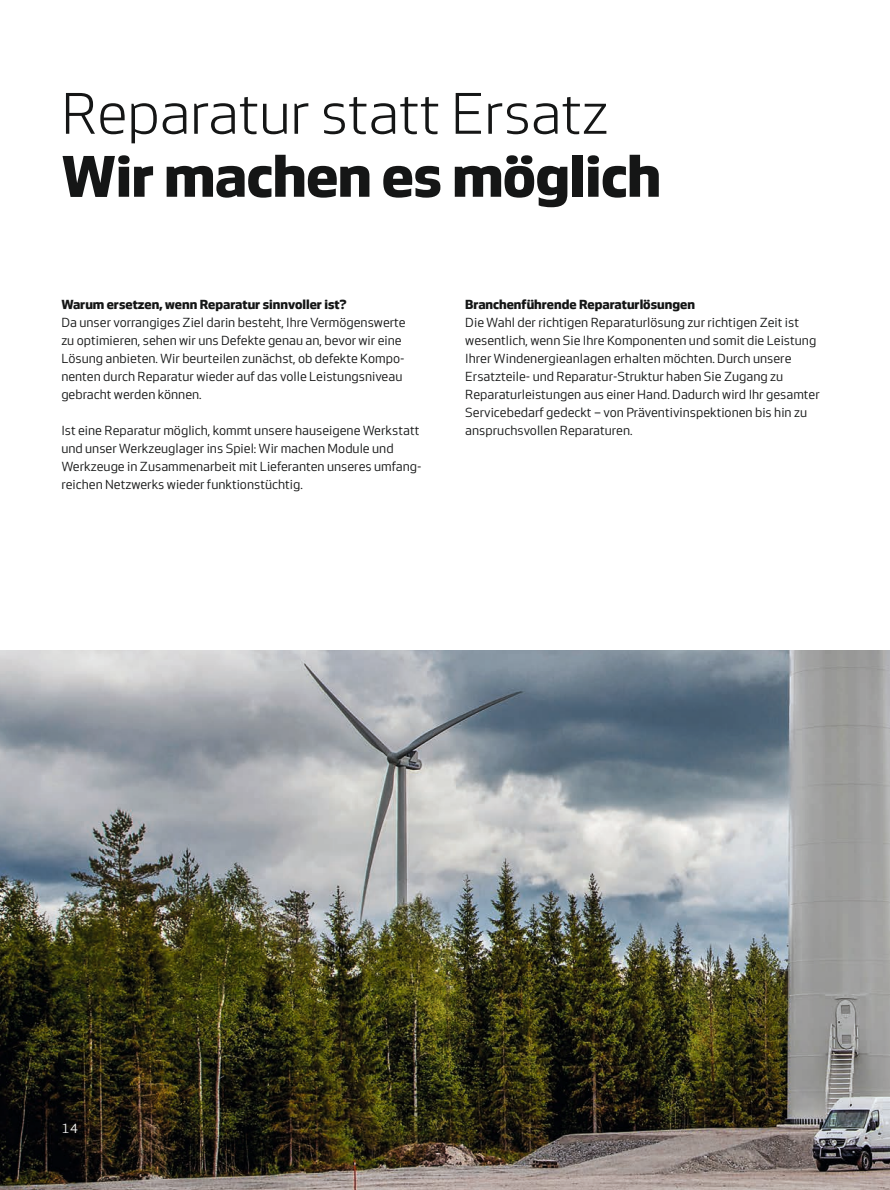
<style>
.page{position:relative;width:890px;height:1190px;background:#fff}
.page>*{position:absolute;margin:0;border:0;box-sizing:border-box;transform-origin:0 0}
.t1{font:60px "Vestas Sans Standard";letter-spacing:-.005em;color:#151616}
.t2{font:700 60px "Vestas Sans";letter-spacing:-.005em;color:#151616}
.t3{font:13.5px/18px "Vestas Sans";color:#151616}
.t4{font:700 13.5px "Vestas Sans";color:#151616}
.t5{font:13.5px "Vestas Sans";color:#fff}
</style>
<div class="page">
<img style="left:0;top:651px;width:890px;height:539px">
<h1 class="t1" style="left:61px;top:82px;width:549px">Reparatur statt Ersatz</h1>
<h1 class="t2" style="left:61px;top:144px;width:601px">Wir machen es möglich</h1>
<p class="t4" style="left:61px;top:297px;width:287px">Warum ersetzen, wenn Reparatur sinnvoller ist?</p>
<p class="t3" style="left:61px;top:313px;width:346px">Da unser vorrangiges Ziel darin besteht, Ihre Vermögenswerte zu optimieren, sehen wir uns Defekte genau an, bevor wir eine Lösung anbieten. Wir beurteilen zunächst, ob defekte Kompo&shy;nenten durch Reparatur wieder auf das volle Leistungsniveau gebracht werden können.</p>
<p class="t3" style="left:61px;top:421px;width:362px">Ist eine Reparatur möglich, kommt unsere hauseigene Werkstatt und unser Werkzeuglager ins Spiel: Wir machen Module und Werkzeuge in Zusammenarbeit mit Lieferanten unseres umfang&shy;reichen Netzwerks wieder funktionstüchtig.</p>
<p class="t4" style="left:465px;top:297px;width:231px">Branchenführende Reparaturlösungen</p>
<p class="t3" style="left:465px;top:313px;width:356px">Die Wahl der richtigen Reparaturlösung zur richtigen Zeit ist wesentlich, wenn Sie Ihre Komponenten und somit die Leistung Ihrer Windenergieanlagen erhalten möchten. Durch unsere Ersatzteile- und Reparatur-Struktur haben Sie Zugang zu Reparaturleistungen aus einer Hand. Dadurch wird Ihr gesamter Servicebedarf gedeckt – von Präventivinspektionen bis hin zu anspruchsvollen Reparaturen.</p>
<p class="t5" style="left:61px;top:1122px;width:19px">14</p>
</div>
